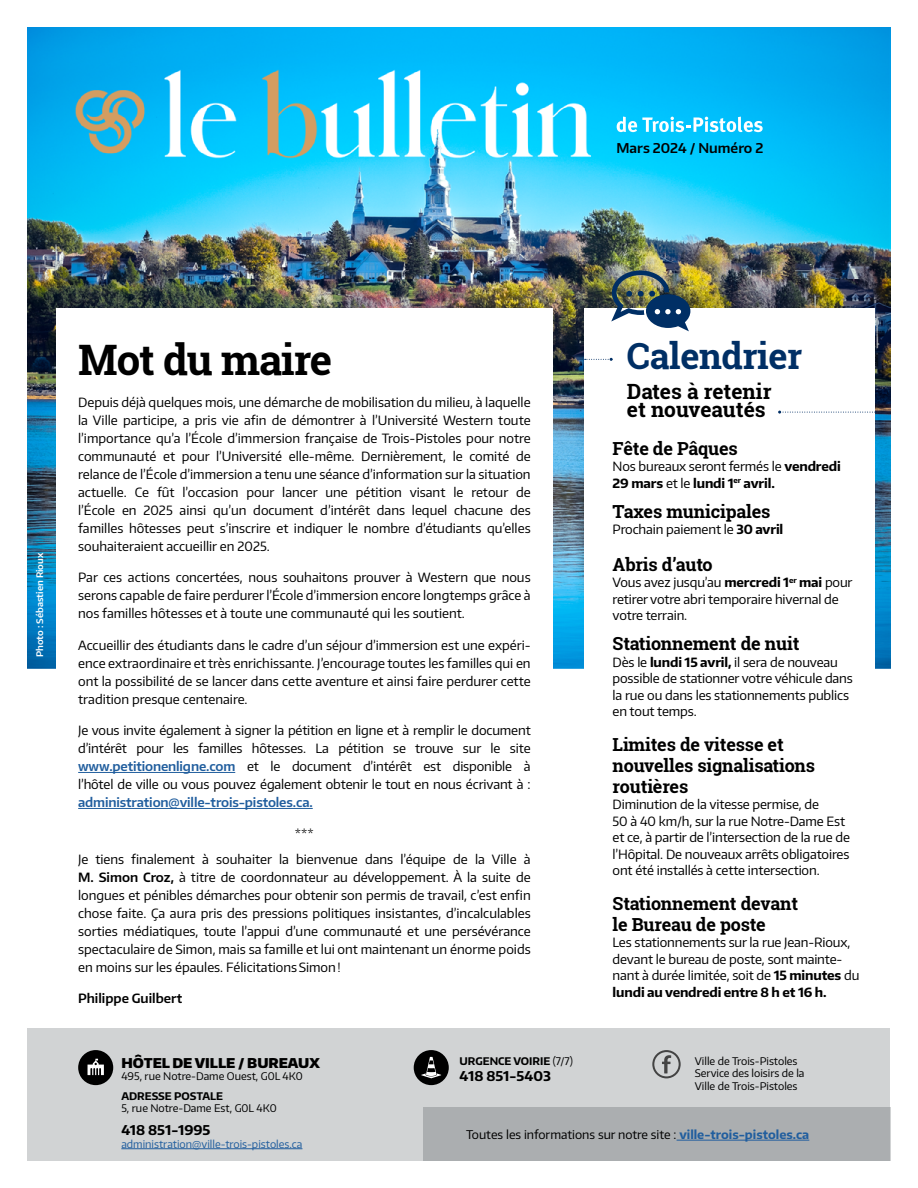
<style>
.page{position:relative;width:918px;height:1188px;background:#fff}
.page>*{position:absolute;margin:0;border:0;box-sizing:border-box;transform-origin:0 0}
.t1{font:700 42px "Roboto Slab";letter-spacing:-.025em;color:#000}
.t2{font:700 36px "Roboto Slab";letter-spacing:-.01em;color:#002f65}
.t3{font:700 21px/18px "Roboto Slab";color:#000}
.t4{font:700 18px/21px "Roboto Slab";letter-spacing:-.01em;color:#000}
.t5{font:700 13.5px "Encode Sans";color:#000}
.t6{font:900 13.5px "Encode Sans";color:#000}
.t7{font:600 13.5px "Encode Sans";color:#000}
.t8{font:12.75px/18px "Encode Sans";letter-spacing:-.01em;color:#000;text-align:justify}
.t9{font:600 12.75px "Encode Sans";letter-spacing:-.01em;color:#215e9e}
.t10{font:600 12.75px "Encode Sans";color:#000}
.t11{font:12px "Encode Sans";color:#000}
.t12{font:10.5px/12.6px "Encode Sans";color:#000}
.t13{font:10.5px "Encode Sans";color:#215e9e}
.t14{font:700 10.5px "Encode Sans";color:#000}
.t15{font:600 9px "Encode Sans";color:#fff}
.s1{font-weight:600;color:#215e9e}
.s2{font-weight:600}
.s3{font-weight:700}
.s4{font-weight:400}
.s5{font-weight:700;color:#215e9e}
</style>
<div class="page">
<img style="left:27px;top:27px;width:864px;height:1134px">
<div style="left:28px;top:1028px;width:862px;height:132px;background:#d1d3d4"></div>
<div style="left:423px;top:1107px;width:467px;height:54px;background:#abaeb0"></div>
<div style="left:56px;top:308px;width:497px;height:719px;background:#fff"></div>
<div style="left:584px;top:308px;width:291px;height:699px;background:#fff"></div>
<svg style="left:617px;top:117px;width:146px;height:15px"></svg>
<hr style="left:78px;top:772px;width:157px;height:1px;background:#215e9e">
<hr style="left:78px;top:808px;width:235px;height:1px;background:#215e9e">
<img style="left:611px;top:270px;width:79px;height:61px">
<svg style="left:778px;top:411px;width:98px;height:3px"></svg>
<svg style="left:585px;top:358px;width:28px;height:3px"></svg>
<hr style="left:121px;top:1148px;width:181px;height:1px;background:#215e9e">
<hr style="left:677px;top:1140px;width:132px;height:1px;background:#215e9e">
<div style="left:414px;top:1050px;width:35px;height:35px;background:#000;border-radius:50%"></div>
<svg style="left:421px;top:1057px;width:20px;height:21px"></svg>
<svg style="left:652px;top:1050px;width:29px;height:28px"></svg>
<div style="left:78px;top:1050px;width:35px;height:35px;background:#000;border-radius:50%"></div>
<svg style="left:88px;top:1059px;width:16px;height:16px"></svg>
<p class="t7" style="left:616px;top:139px;width:148px">Mars 2024 / Numéro 2</p>
<p class="t15" style="left:34px;top:657px;width:106px;rotate:-90deg">Photo : Sébastien Rioux</p>
<h1 class="t1" style="left:78px;top:331px;width:256px">Mot du maire</h1>
<p class="t8" style="left:78px;top:393px;width:454px">Depuis déjà quelques mois, une démarche de mobilisation du milieu, à laquelle la Ville participe, a pris vie afin de démontrer à l’Université Western toute l’importance qu’a l’École d’immersion française de Trois-Pistoles pour notre communauté et pour l’Université elle-même. Dernièrement, le comité de relance de l’École d’immersion a tenu une séance d’information sur la situation actuelle. Ce fût l’occasion pour lancer une pétition visant le retour de l’École en 2025 ainsi qu’un document d’intérêt dans lequel chacune des familles hôtesses peut s’inscrire et indiquer le nombre d’étudiants qu’elles souhaiteraient accueillir en 2025.</p>
<p class="t8" style="left:78px;top:568px;width:454px">Par ces actions concertées, nous souhaitons prouver à Western que nous serons capable de faire perdurer l’École d’immersion encore longtemps grâce à nos familles hôtesses et à toute une communauté qui les soutient.</p>
<p class="t8" style="left:78px;top:636px;width:454px">Accueillir des étudiants dans le cadre d’un séjour d’immersion est une expéri&shy;ence extraordinaire et très enrichissante. J’encourage toutes les familles qui en ont la possibilité de se lancer dans cette aventure et ainsi faire perdurer cette tradition presque centenaire.</p>
<p class="t8" style="left:78px;top:721px;width:454px">Je vous invite également à signer la pétition en ligne et à remplir le document d’intérêt pour les familles hôtesses. La pétition se trouve sur le site <span class="s1">www.petitionenligne.com</span> et le document d’intérêt est disponible à l’hôtel de ville ou vous pouvez également obtenir le tout en nous écrivant à :</p>
<p class="t9" style="left:78px;top:794px;width:236px">administration@ville-trois-pistoles.ca.</p>
<p class="t8" style="left:78px;top:821px;width:454px;line-height:24.8px;text-align:center">***<br>Je tiens finalement à souhaiter la bienvenue dans l’équipe de la Ville à</p>
<p class="t8" style="left:78px;top:868px;width:454px"><span class="s2">M. Simon Croz,</span> à titre de coordonnateur au développement. À la suite de longues et pénibles démarches pour obtenir son permis de travail, c’est enfin chose faite. Ça aura pris des pressions politiques insistantes, d’incalculables sorties médiatiques, toute l’appui d’une communauté et une persévérance spectaculaire de Simon, mais sa famille et lui ont maintenant un énorme poids en moins sur les épaules. FélicitationsSimon!</p>
<p class="t10" style="left:78px;top:990px;width:105px">Philippe Guilbert</p>
<h2 class="t2" style="left:627px;top:331px;width:177px">Calendrier</h2>
<h3 class="t3" style="left:627px;top:383px;width:146px">Dates à retenir et nouveautés</h3>
<h3 class="t4" style="left:613px;top:437px;width:127px">Fête de Pâques</h3>
<p class="t8" style="left:613px;top:458px;width:230px;line-height:16.5px">Nos bureaux seront fermés le <span class="s3">vendredi<br>29 mars</span> et le <span class="s3">lundi 1</span><sup>er</sup> <span class="s3">avril.</span></p>
<h3 class="t4" style="left:613px;top:500px;width:159px">Taxes municipales</h3>
<p class="t8" style="left:613px;top:520px;width:172px">Prochain paiement le <span class="s3">30 avril</span></p>
<h3 class="t4" style="left:613px;top:554px;width:102px">Abris d’auto</h3>
<p class="t8" style="left:613px;top:574px;width:241px;line-height:16.5px;text-align:left">Vous avez jusqu’au <span class="s3">mercredi 1</span><sup>er</sup> <span class="s3">mai</span> pour retirer votre abri temporaire hivernal de votre terrain.</p>
<h3 class="t4" style="left:613px;top:633px;width:188px">Stationnement de nuit</h3>
<p class="t8" style="left:613px;top:654px;width:242px;line-height:16.5px;text-align:left">Dès le <span class="s3">lundi 15 avril,</span> il sera de nouveau possible de stationner votre véhicule dans la rue ou dans les stationnements publics en tout temps.</p>
<h3 class="t4" style="left:613px;top:734px;width:204px">Limites de vitesse et nouvelles signalisations routières</h3>
<p class="t8" style="left:613px;top:796px;width:239px;line-height:16.5px;text-align:left">Diminution de la vitesse permise, de<br>50 à 40 km/h, sur la rue Notre-Dame Est et ce, à partir de l’intersection de la rue de l’Hôpital. De nouveaux arrêts obligatoires ont été installés à cette intersection.</p>
<h3 class="t4" style="left:613px;top:893px;width:187px">Stationnement devant le Bureau de poste</h3>
<p class="t8" style="left:613px;top:934px;width:248px;line-height:16.5px;text-align:left">Les stationnements sur la rue Jean-Rioux, devant le bureau de poste, sont mainte&shy;nant à durée limitée, soit de <span class="s3">15 minutes</span> du <span class="s3">lundi au vendredi entre 8 h et 16 h.</span></p>
<p class="t6" style="left:121px;top:1054px;width:200px">HÔTEL DE VILLE / BUREAUX</p>
<p class="t12" style="left:121px;top:1070px;width:183px">495, rue Notre-Dame Ouest, G0L 4K0</p>
<p class="t14" style="left:121px;top:1089px;width:103px">ADRESSE POSTALE</p>
<p class="t12" style="left:121px;top:1102px;width:157px">5, rue Notre-Dame Est, G0L 4K0</p>
<p class="t5" style="left:121px;top:1121px;width:91px">418 851-1995</p>
<p class="t13" style="left:121px;top:1137px;width:183px">administration@ville-trois-pistoles.ca</p>
<p class="t14" style="left:460px;top:1054px;width:115px">URGENCE VOIRIE <span class="s4">(7/7)</span></p>
<p class="t5" style="left:460px;top:1067px;width:93px">418 851-5403</p>
<p class="t12" style="left:695px;top:1054px;width:111px">Ville de Trois-Pistoles<br>Service des loisirs de la<br>Ville de Trois-Pistoles</p>
<p class="t11" style="left:466px;top:1127px;width:345px">Toutes les informations sur notre site : <span class="s5">ville-trois-pistoles.ca</span></p>
</div>
